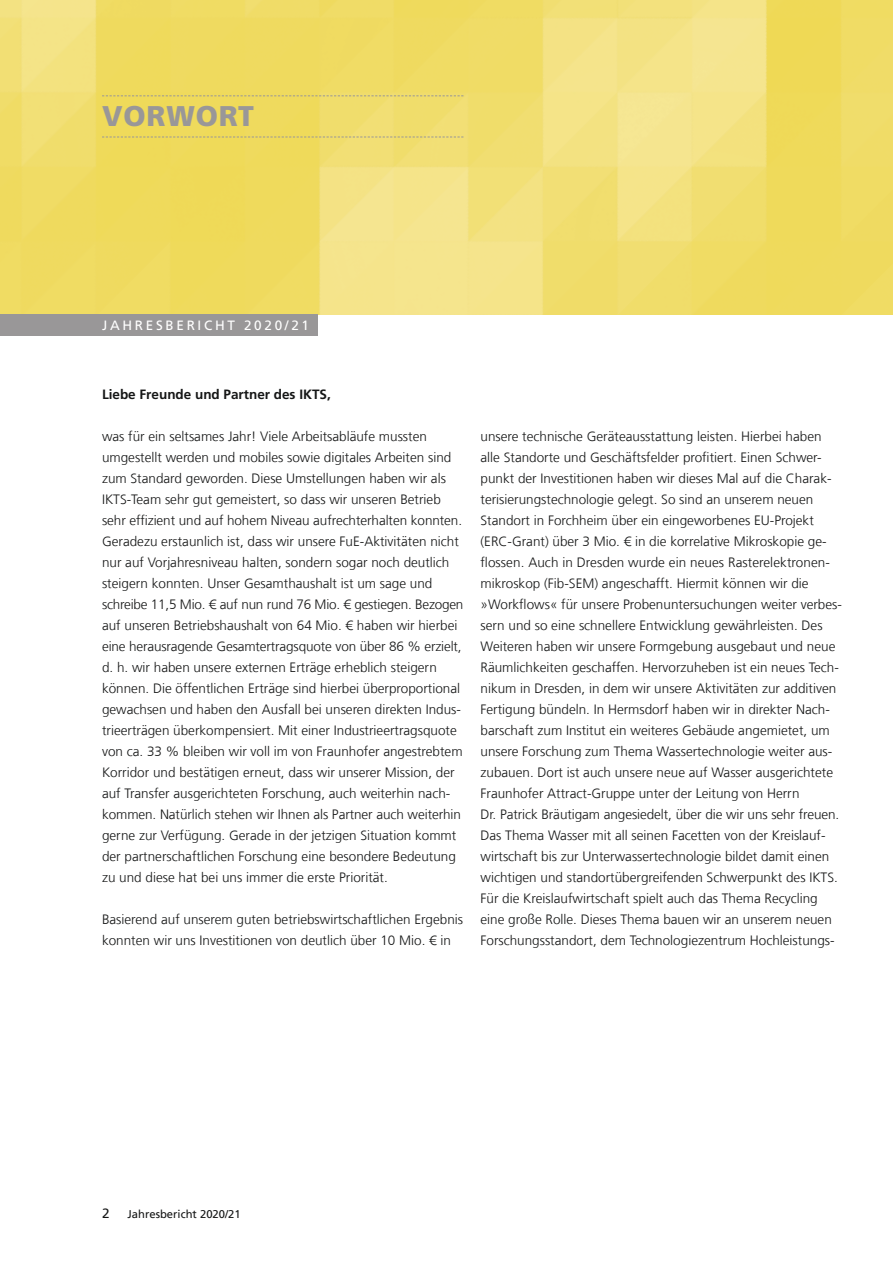
<style>
.page{position:relative;width:893px;height:1263px;background:#fff}
.page>*{position:absolute;margin:0;border:0;box-sizing:border-box;transform-origin:0 0}
.t1{font:900 28.5px "Frutiger LT Com";letter-spacing:.03em;color:#999798}
.t2{font:300 13.5px/21px "Frutiger LT Com";color:#151616}
.t3{font:700 13.5px "Frutiger LT Com";color:#151616}
.t4{font:13.5px "Frutiger LT Com";letter-spacing:.2em;color:#fff}
.t5{font:13.5px "Frutiger LT Com";color:#151616}
.t6{font:11.25px "Frutiger LT Com";color:#151616}
</style>
<div class="page">
<img style="left:0;top:0;width:893px;height:315px">
<div style="left:0;top:315px;width:318px;height:21px;background:#999798"></div>
<svg style="left:102px;top:95px;width:361px;height:1px"></svg>
<svg style="left:102px;top:137px;width:361px;height:1px"></svg>
<h1 class="t1" style="left:102px;top:99px;width:154px">VORWORT</h1>
<p class="t4" style="left:102px;top:318px;width:209px">JAHRESBERICHT 2020/21</p>
<p class="t3" style="left:102px;top:386px;width:230px">Liebe Freunde und Partner des IKTS,</p>
<p class="t2" style="left:102px;top:426px;width:363px">was für ein seltsames Jahr! Viele Arbeitsabläufe mussten umgestellt werden und mobiles sowie digitales Arbeiten sind zum Standard geworden. Diese Umstellungen haben wir als IKTS-Team sehr gut gemeistert, so dass wir unseren Betrieb sehr effizient und auf hohem Niveau aufrechterhalten konnten.<br>Geradezu erstaunlich ist, dass wir unsere FuE-Aktivitäten nicht nur auf Vorjahresniveau halten, sondern sogar noch deutlich steigern konnten. Unser Gesamthaushalt ist um sage und schreibe 11,5 Mio. € auf nun rund 76 Mio. € gestiegen. Bezogen auf unseren Betriebshaushalt von 64 Mio. € haben wir hierbei eine herausragende Gesamtertragsquote von über 86 % erzielt, d. h. wir haben unsere externen Erträge erheblich steigern können. Die öffentlichen Erträge sind hierbei überproportional gewachsen und haben den Ausfall bei unseren direkten Indus&shy;trieerträgen überkompensiert. Mit einer Industrieertragsquote von ca. 33 % bleiben wir voll im von Fraunhofer angestrebtem Korridor und bestätigen erneut, dass wir unserer Mission, der auf Transfer ausgerichteten Forschung, auch weiterhin nach&shy;kommen. Natürlich stehen wir Ihnen als Partner auch weiterhin gerne zur Verfügung. Gerade in der jetzigen Situation kommt der partnerschaftlichen Forschung eine besondere Bedeutung zu und diese hat bei uns immer die erste Priorität.</p>
<p class="t2" style="left:102px;top:909px;width:363px">Basierend auf unserem guten betriebswirtschaftlichen Ergebnis konnten wir uns Investitionen von deutlich über 10 Mio. € in</p>
<p class="t2" style="left:480px;top:426px;width:363px">unsere technische Geräteausstattung leisten. Hierbei haben alle Standorte und Geschäftsfelder profitiert. Einen Schwer&shy;punkt der Investitionen haben wir dieses Mal auf die Charak&shy;terisierungstechnologie gelegt. So sind an unserem neuen Standort in Forchheim über ein eingeworbenes EU-Projekt (ERC-Grant) über 3 Mio. € in die korrelative Mikroskopie ge&shy;flossen. Auch in Dresden wurde ein neues Rasterelektronen&shy;mikroskop (Fib-SEM) angeschafft. Hiermit können wir die »Workflows« für unsere Probenuntersuchungen weiter verbes&shy;sern und so eine schnellere Entwicklung gewährleisten. Des Weiteren haben wir unsere Formgebung ausgebaut und neue Räumlichkeiten geschaffen. Hervorzuheben ist ein neues Tech&shy;nikum in Dresden, in dem wir unsere Aktivitäten zur additiven Fertigung bündeln. In Hermsdorf haben wir in direkter Nach&shy;barschaft zum Institut ein weiteres Gebäude angemietet, um unsere Forschung zum Thema Wassertechnologie weiter aus&shy;zubauen. Dort ist auch unsere neue auf Wasser ausgerichtete Fraunhofer Attract-Gruppe unter der Leitung von Herrn<br>Dr. Patrick Bräutigam angesiedelt, über die wir uns sehr freuen.<br>Das Thema Wasser mit all seinen Facetten von der Kreislauf&shy;wirtschaft bis zur Unterwassertechnologie bildet damit einen wichtigen und standortübergreifenden Schwerpunkt des IKTS.<br>Für die Kreislaufwirtschaft spielt auch das Thema Recycling eine große Rolle. Dieses Thema bauen wir an unserem neuen Forschungsstandort, dem Technologiezentrum Hochleistungs-</p>
<p class="t5" style="left:102px;top:1205px;width:9px">2</p>
<p class="t6" style="left:128px;top:1207px;width:115px">Jahresbericht 2020/21</p>
</div>
